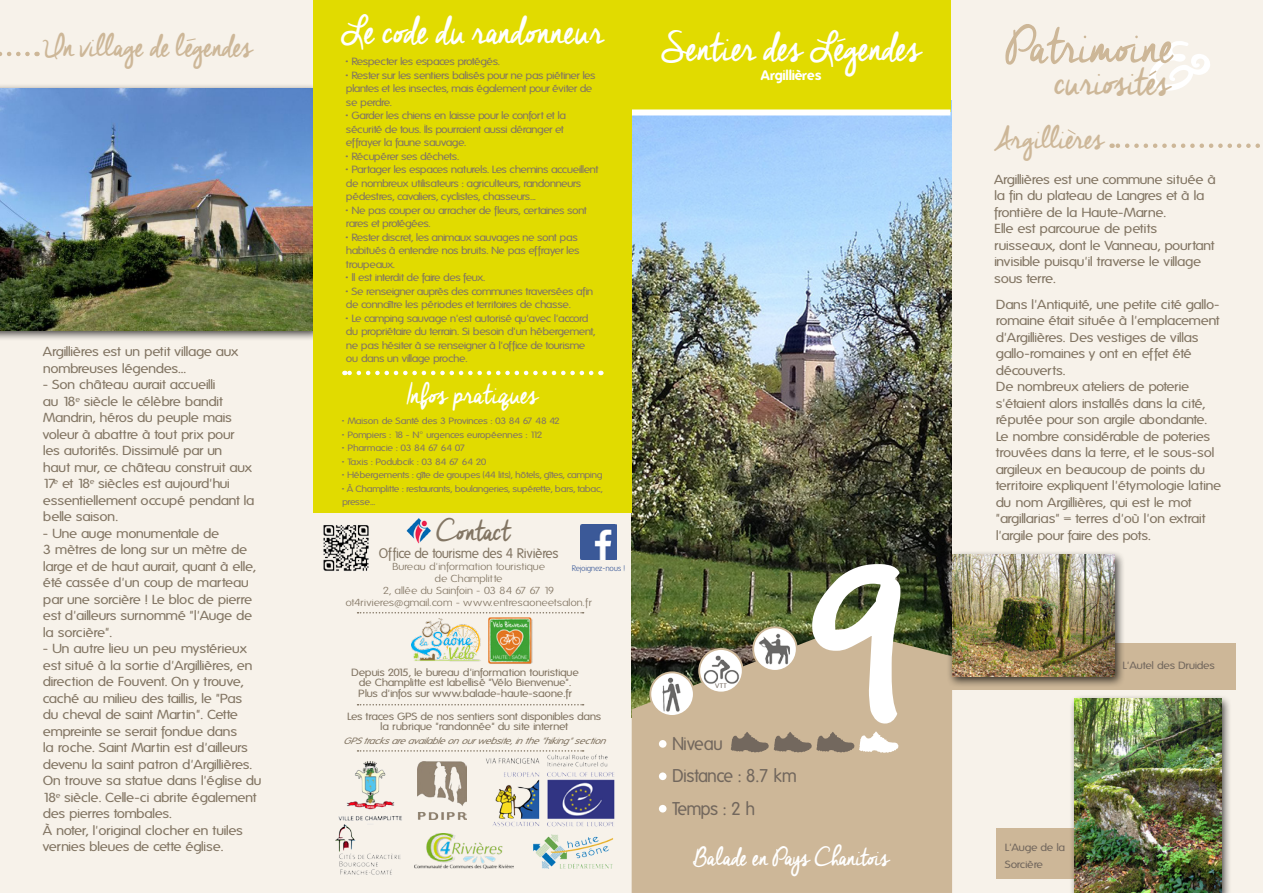
<style>
.page{position:relative;width:1263px;height:893px;background:#f7f2ea}
.page>*{position:absolute;margin:0;border:0;box-sizing:border-box;transform-origin:0 0}
.t1{font:180px "Hand Of Sean";color:#fff}
.t2{font:90px "Cheddar Jack";color:#fff}
.t3{font:51px "Cheddar Jack";letter-spacing:-.035em;color:#cdb798}
.t4{font:40.5px "Cheddar Jack";letter-spacing:-.04em;color:#fff}
.t5{font:39px "Cheddar Jack";letter-spacing:-.025em;color:#fff}
.t6{font:39px "Cheddar Jack";letter-spacing:-.025em;color:#cdb798}
.t7{font:31.5px "Cheddar Jack";letter-spacing:-.04em;color:#cdb798}
.t8{font:30px "Cheddar Jack";letter-spacing:-.03em;color:#827563}
.t9{font:28.5px "Cheddar Jack";letter-spacing:-.03em;color:#fff}
.t10{font:25.5px "Cheddar Jack";letter-spacing:-.03em;color:#fff}
.t11{font:18px "Folks";letter-spacing:-.035em;color:#72675d}
.t12{font:13.5px "Folks";letter-spacing:-.025em;color:#827563}
.t13{font:700 13.5px "Folks";color:#fff}
.t14{font:12.75px/16.5px "Folks";letter-spacing:-.035em;color:#827563;scale:1.18 1}
.t15{font:10.2px/13.5px "Folks";letter-spacing:-.05em;color:#827563;scale:1.18 1}
.t16{font:300 10.2px/12px "Folks";letter-spacing:-.035em;color:#827563;text-align:center;scale:1.18 1}
.t17{font:10.2px/16.5px "Folks";letter-spacing:-.035em;color:#72675d;scale:1.18 1}
.t18{font:10.2px "Folks";letter-spacing:-.03em;color:#827563;scale:1.18 1}
.t19{font:8.85px/13.5px "Folks";letter-spacing:-.04em;color:#827563;scale:1.18 1}
.t20{font:italic 8.85px "Folks";color:#827563;scale:1.18 1}
.t21{font:300 8.1px "Folks";letter-spacing:-.035em;color:#3b5998}
.t22{font:6.3px "Folks";color:#72675d;scale:1.18 1}
</style>
<div class="page">
<img style="left:631px;top:112px;width:320px;height:606px">
<svg style="left:632px;top:628px;width:320px;height:265px;background:#bfac8d"></svg>
<div style="left:631px;top:0;width:320px;height:112px;background:#e1db00"></div>
<div style="left:631px;top:109px;width:319px;height:6px;background:#fff"></div>
<svg style="left:1111px;top:143px;width:149px;height:5px"></svg>
<div style="left:659px;top:740px;width:7px;height:8px;background:#fff;border-radius:50%"></div>
<div style="left:659px;top:772px;width:7px;height:8px;background:#fff;border-radius:50%"></div>
<div style="left:659px;top:805px;width:7px;height:7px;background:#fff;border-radius:50%"></div>
<svg style="left:1149px;top:70px;width:8px;height:6px"></svg>
<svg style="left:650px;top:672px;width:44px;height:44px"></svg>
<div style="left:649px;top:671px;width:46px;height:46px;border:2px solid #cdb798;border-radius:50%"></div>
<img style="left:654px;top:675px;width:36px;height:38px">
<svg style="left:753px;top:627px;width:44px;height:44px"></svg>
<div style="left:752px;top:626px;width:46px;height:46px;border:2px solid #cdb798;border-radius:50%"></div>
<img style="left:755px;top:630px;width:37px;height:38px">
<svg style="left:699px;top:649px;width:44px;height:44px"></svg>
<div style="left:698px;top:648px;width:46px;height:45px;border:2px solid #cdb798;border-radius:50%"></div>
<img style="left:702px;top:650px;width:38px;height:38px">
<svg style="left:837px;top:38px;width:9px;height:4px"></svg>
<svg style="left:1067px;top:129px;width:9px;height:6px"></svg>
<svg style="left:186px;top:38px;width:10px;height:3px"></svg>
<div style="left:952px;top:643px;width:283px;height:47px;background:#cdb798"></div>
<div style="left:946px;top:550px;width:179px;height:138px;background:#000;opacity:.75"></div>
<img style="left:952px;top:554px;width:163px;height:122px">
<div style="left:996px;top:829px;width:190px;height:50px;background:#cdb798"></div>
<div style="left:1069px;top:694px;width:162px;height:199px;background:#000;opacity:.75"></div>
<img style="left:1075px;top:699px;width:146px;height:194px">
<div style="left:0;top:83px;width:324px;height:259px;background:#000;opacity:.75"></div>
<img style="left:0;top:88px;width:313px;height:242px">
<svg style="left:0;top:52px;width:28px;height:4px"></svg>
<svg style="left:731px;top:731px;width:167px;height:22px;background:#b1a28f"></svg>
<div style="left:313px;top:0;width:318px;height:513px;background:#e1db00"></div>
<img style="left:323px;top:525px;width:46px;height:46px">
<img style="left:406px;top:518px;width:25px;height:25px">
<img style="left:581px;top:524px;width:35px;height:35px">
<svg style="left:344px;top:371px;width:247px;height:4px"></svg>
<img style="left:414px;top:834px;width:99px;height:35px">
<img style="left:417px;top:762px;width:50px;height:58px">
<img style="left:338px;top:761px;width:64px;height:64px">
<img style="left:488px;top:618px;width:45px;height:46px">
<img style="left:412px;top:619px;width:69px;height:43px">
<img style="left:533px;top:834px;width:81px;height:35px">
<svg style="left:358px;top:612px;width:226px;height:1px"></svg>
<svg style="left:358px;top:704px;width:226px;height:1px"></svg>
<img style="left:335px;top:825px;width:66px;height:50px">
<img style="left:486px;top:754px;width:129px;height:73px">
<svg style="left:358px;top:750px;width:226px;height:2px"></svg>
<h3 class="t7" style="left:43px;top:31px;width:211px">Un village de legendes</h3>
<p class="t14" style="left:43px;top:344px;width:167px">Argillières est un petit village aux nombreuses légendes...</p>
<p class="t14" style="left:43px;top:377px;width:181px">- Son château aurait accueilli<br>au 18<sup>e</sup> siècle le célèbre bandit<br>Mandrin, héros du peuple mais voleur à abattre à tout prix pour<br>les autorités. Dissimulé par un<br>haut mur, ce château construit aux<br>17<sup>e</sup> et 18<sup>e</sup> siècles est aujourd'hui essentiellement occupé pendant la belle saison.</p>
<p class="t14" style="left:43px;top:525px;width:182px">- Une auge monumentale de<br>3 mètres de long sur un mètre de large et de haut aurait, quant à elle, été cassée d'un coup de marteau par une sorcière ! Le bloc de pierre est d'ailleurs surnommé "l'Auge de la sorcière".</p>
<p class="t14" style="left:43px;top:641px;width:187px">- Un autre lieu un peu mystérieux est situé à la sortie d'Argillières, en direction de Fouvent. On y trouve, caché au milieu des taillis, le "Pas<br>du cheval de saint Martin". Cette empreinte se serait fondue dans<br>la roche. Saint Martin est d'ailleurs devenu la saint patron d'Argillières.<br>On trouve sa statue dans l'église du 18<sup>e</sup> siècle. Celle-ci abrite également des pierres tombales.<br>À noter, l'original clocher en tuiles vernies bleues de cette église.</p>
<h3 class="t5" style="left:341px;top:12px;width:264px">Le code du randonneur</h3>
<p class="t15" style="left:346px;top:55px;width:132px">• Respecter les espaces protégés.</p>
<p class="t15" style="left:346px;top:69px;width:213px">• Rester sur les sentiers balisés pour ne pas piétiner les plantes et les insectes, mais également pour éviter de se perdre.</p>
<p class="t15" style="left:346px;top:109px;width:188px">• Garder les chiens en laisse pour le confort et la sécurité de tous. Ils pourraient aussi déranger et effrayer la faune sauvage.</p>
<p class="t18" style="left:346px;top:151px;width:97px">• Récupérer ses déchets.</p>
<p class="t15" style="left:346px;top:163px;width:215px">• Partager les espaces naturels. Les chemins accueillent de nombreux utilisateurs : agriculteurs, randonneurs pédestres, cavaliers, cyclistes, chasseurs...</p>
<p class="t15" style="left:346px;top:204px;width:206px">• Ne pas couper ou arracher de fleurs, certaines sont rares et protégées.</p>
<p class="t15" style="left:346px;top:231px;width:199px">• Rester discret, les animaux sauvages ne sont pas habitués à entendre nos bruits. Ne pas effrayer les troupeaux.</p>
<p class="t15" style="left:346px;top:271px;width:119px">• ll est interdit de faire des feux.</p>
<p class="t15" style="left:346px;top:285px;width:211px">• Se renseigner auprès des communes traversées afin de connaître les périodes et territoires de chasse.</p>
<p class="t15" style="left:346px;top:312px;width:213px">• Le camping sauvage n'est autorisé qu'avec l'accord du propriétaire du terrain. Si besoin d'un hébergement, ne pas hésiter à se renseigner à l'office de tourisme ou dans un village proche.</p>
<h3 class="t9" style="left:406px;top:380px;width:133px">Infos pratiques</h3>
<p class="t19" style="left:342px;top:414px;width:186px">• Maison de Santé des 3 Provinces : 03 84 67 48 42</p>
<p class="t19" style="left:342px;top:428px;width:171px">• Pompiers : 18 - N° urgences européennes : 112</p>
<p class="t19" style="left:342px;top:441px;width:106px">• Pharmacie : 03 84 67 64 07</p>
<p class="t19" style="left:342px;top:455px;width:124px">• Taxis : Podubcik : 03 84 67 64 20</p>
<p class="t19" style="left:342px;top:468px;width:222px">• Hébergements : gîte de groupes (44 lits), hôtels, gîtes, camping</p>
<p class="t19" style="left:342px;top:482px;width:222px">• À Champlitte : restaurants, boulangeries, supérette, bars, tabac, presse...</p>
<h3 class="t8" style="left:437px;top:516px;width:77px">Contact</h3>
<p class="t12" style="left:379px;top:546px;width:181px">Office de tourisme des 4 Rivières</p>
<p class="t16" style="left:346px;top:561px;width:210px">Bureau d'information touristique<br>de Champlitte<br>2, allée du Sainfoin - 03 84 67 67 19 ot4rivieres@gmail.com - www.entresaoneetsalon.fr</p>
<p class="t21" style="left:572px;top:563px;width:55px">Rejoignez-nous !</p>
<p class="t15" style="left:351px;top:667px;width:194px;line-height:10.5px;text-align:center">Depuis 2015, le bureau d'information touristique de Champlitte est labellisé "Vélo Bienvenue".<br>Plus d'infos sur www.balade-haute-saone.fr</p>
<p class="t15" style="left:347px;top:711px;width:217px;line-height:10.5px;text-align:center">Les traces GPS de nos sentiers sont disponibles dans la rubrique "randonnée" du site internet</p>
<p class="t20" style="left:343px;top:736px;width:228px">GPStracksareavailableonourwebsite,inthe"hiking"section</p>
<h3 class="t4" style="left:661px;top:27px;width:261px">Sentier des Legendes</h3>
<p class="t13" style="left:761px;top:67px;width:62px">Argillières</p>
<p class="t22" style="left:715px;top:683px;width:11px">VTT</p>
<h3 class="t11" style="left:672px;top:733px;width:52px">Niveau</h3>
<h3 class="t11" style="left:672px;top:766px;width:126px">Distance : 8.7 km</h3>
<h3 class="t11" style="left:672px;top:799px;width:85px">Temps : 2 h</h3>
<h1 class="t1" style="left:808px;top:477px;width:99px">9</h1>
<h3 class="t10" style="left:693px;top:844px;width:198px">Balade en Pays Chanitois</h3>
<h3 class="t3" style="left:1005px;top:20px;width:170px">Patrimoine</h3>
<h3 class="t6" style="left:1054px;top:63px;width:118px">curiosites</h3>
<h2 class="t2" style="left:1149px;top:15px;width:66px">&amp;</h2>
<h3 class="t7" style="left:994px;top:122px;width:112px">Argillieres</h3>
<p class="t14" style="left:994px;top:171px;width:190px">Argillières est une commune située à la fin du plateau de Langres et à la frontière de la Haute-Marne.<br>Elle est parcourue de petits ruisseaux, dont le Vanneau, pourtant invisible puisqu'il traverse le village sous terre.</p>
<p class="t14" style="left:996px;top:296px;width:192px">Dans l'Antiquité, une petite cité gallo&shy;romaine était située à l'emplacement d'Argillières. Des vestiges de villas gallo-romaines y ont en effet été découverts.<br>De nombreux ateliers de poterie s'étaient alors installés dans la cité, réputée pour son argile abondante.<br>Le nombre considérable de poteries trouvées dans la terre, et le sous-sol argileux en beaucoup de points du territoire expliquent l'étymologie latine du nom Argillières, qui est le mot "argillarias" = terres d'où l'on extrait l'argile pour faire des pots.</p>
<p class="t17" style="left:1123px;top:657px;width:80px">L'Autel des Druides</p>
<p class="t17" style="left:1005px;top:839px;width:53px">L'Auge de la<br>Sorcière</p>
</div>
